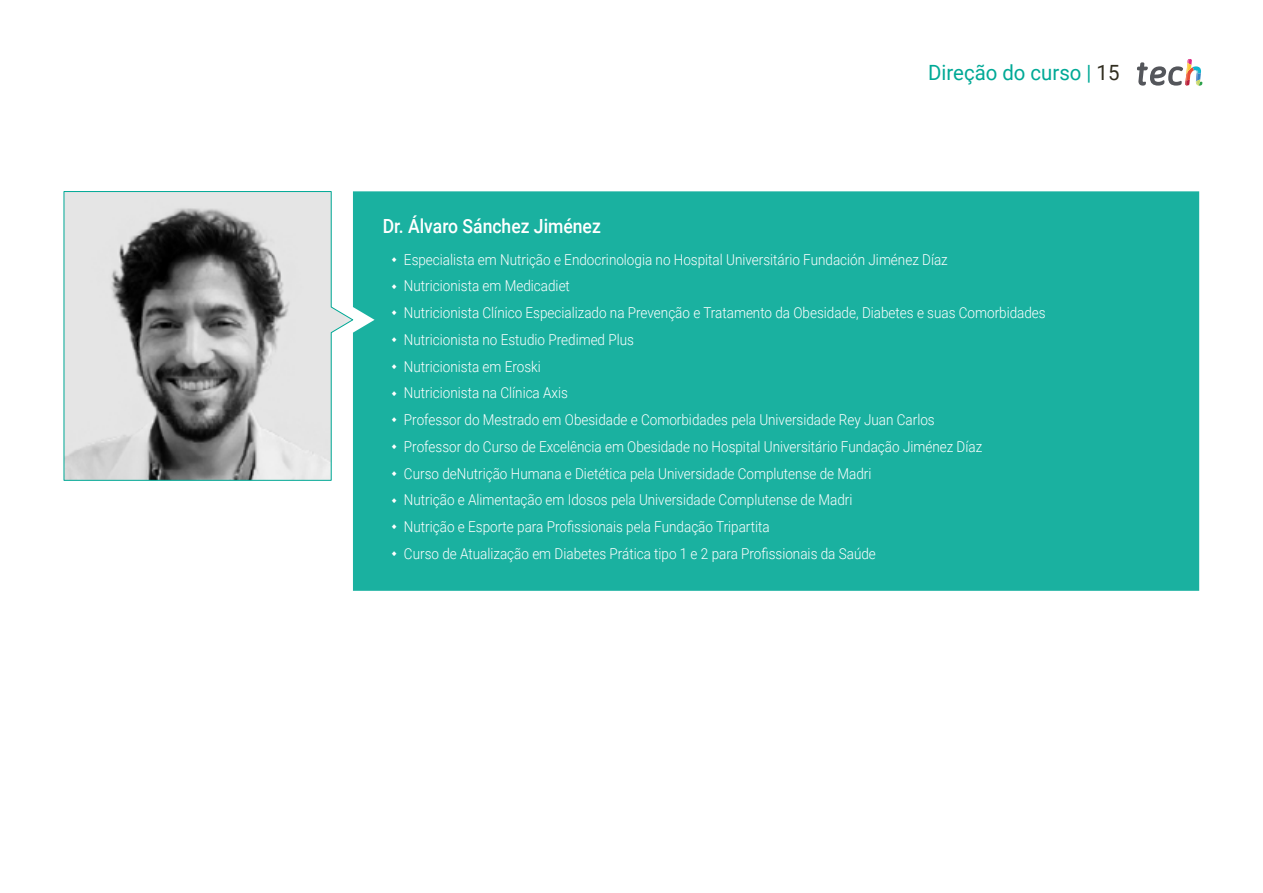
<style>
.page{position:relative;width:1263px;height:893px;background:#fff}
.page>*{position:absolute;margin:0;border:0;box-sizing:border-box;transform-origin:0 0}
.t1{font:21px "Roboto";color:#00a996}
.t2{font:500 19.5px "Roboto";color:#fff;scale:.9 1}
.t3{font:300 15px/26.7px "Roboto";color:#fff;scale:.9 1}
.s1{color:#312e20}
</style>
<div class="page">
<div style="left:353px;top:191px;width:846px;height:400px;background:#1ab1a0"></div>
<svg style="left:64px;top:191px;width:289px;height:290px;background:#aeb0b0"></svg>
<svg style="left:1137px;top:59px;width:65px;height:27px"></svg>
<svg style="left:392px;top:257px;width:5px;height:5px"></svg>
<svg style="left:392px;top:284px;width:5px;height:5px"></svg>
<svg style="left:392px;top:310px;width:5px;height:5px"></svg>
<svg style="left:392px;top:337px;width:5px;height:5px"></svg>
<svg style="left:392px;top:364px;width:5px;height:5px"></svg>
<svg style="left:392px;top:391px;width:5px;height:5px"></svg>
<svg style="left:392px;top:417px;width:5px;height:5px"></svg>
<svg style="left:392px;top:444px;width:5px;height:5px"></svg>
<svg style="left:392px;top:471px;width:5px;height:5px"></svg>
<svg style="left:392px;top:498px;width:5px;height:5px"></svg>
<svg style="left:392px;top:524px;width:5px;height:5px"></svg>
<svg style="left:392px;top:551px;width:5px;height:5px"></svg>
<h1 class="t1" style="left:928px;top:57px;width:193px">Direção do curso | <span class="s1">15</span></h1>
<h2 class="t2" style="left:383px;top:212px;width:244px">Dr. Álvaro Sánchez Jiménez</h2>
<p class="t3" style="left:404px;top:245px;width:715px">Especialista em Nutrição e Endocrinologia no Hospital Universitário Fundación Jiménez Díaz<br>Nutricionista em Medicadiet<br>Nutricionista Clínico Especializado na Prevenção e Tratamento da Obesidade, Diabetes e suas Comorbidades Nutricionista no Estudio Predimed Plus<br>Nutricionista em Eroski<br>Nutricionista na Clínica Axis<br>Professor do Mestrado em Obesidade e Comorbidades pela Universidade Rey Juan Carlos<br>Professor do Curso de Excelência em Obesidade no Hospital Universitário Fundação Jiménez Díaz<br>Curso deNutrição Humana e Dietética pela Universidade Complutense de Madri<br>Nutrição e Alimentação em Idosos pela Universidade Complutense de Madri<br>Nutrição e Esporte para Profissionais pela Fundação Tripartita<br>Curso de Atualização em Diabetes Prática tipo 1 e 2 para Profissionais da Saúde</p>
</div>
